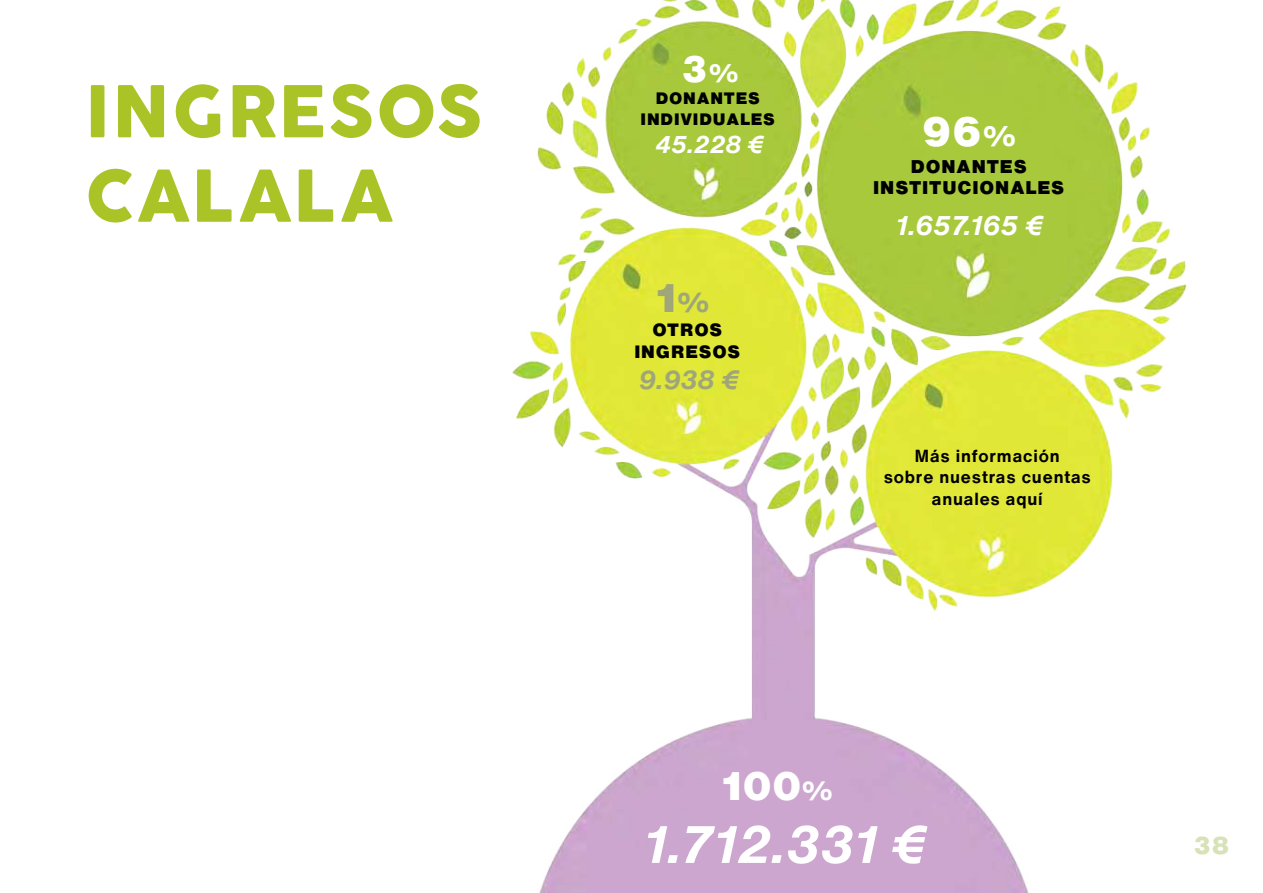
<style>
.page{position:relative;width:1263px;height:893px;background:#fff}
.page>*{position:absolute;margin:0;border:0;box-sizing:border-box;transform-origin:0 0}
.t1{font:70.35px/84.4px "COCOGOOSE";letter-spacing:.03em;color:#aac327}
.t2{font:italic 700 51.6px "Helvetica Now Text";color:#fff}
.t3{font:900 40.35px "Helvetica Now Text";color:#fff}
.t4{font:900 39.15px "Helvetica Now Text";color:#fff}
.t5{font:900 39.15px "Helvetica Now Text";color:#9ea67a}
.t6{font:900 36.3px "Helvetica Now Text";color:#fff}
.t7{font:italic 700 26.7px "Helvetica Now Text";color:#fff}
.t8{font:italic 700 25.8px "Helvetica Now Text";color:#9ea67a}
.t9{font:italic 700 24px "Helvetica Now Text";color:#fff}
.t10{font:900 24px "Helvetica Now Text";color:#d7e2b7}
.t11{font:900 18.15px/21.5px "Helvetica Now Text";letter-spacing:.05em;color:#000;text-align:center}
.t12{font:900 17.55px/22.4px "Helvetica Now Text";letter-spacing:.05em;color:#000;text-align:center}
.t13{font:700 17.25px/21.9px "Helvetica Now Text";letter-spacing:.05em;color:#000;text-align:center}
.t14{font:900 16.2px/20.7px "Helvetica Now Text";letter-spacing:.05em;color:#000;text-align:center}
.s1{font-size:24.75px}
.s2{font-size:26.7px}
.s3{font-size:27.45px}
.s4{font-size:25.65px}
</style>
<div class="page">
<img style="left:512px;top:0;width:675px;height:893px">
<h1 class="t1" style="left:85px;top:70px;width:399px">INGRESOS<br>CALALA</h1>
<h3 class="t6" style="left:681px;top:42px;width:59px">3<span class="s1">%</span></h3>
<p class="t14" style="left:641px;top:88px;width:136px">DONANTES<br>INDIVIDUALES</p>
<h3 class="t9" style="left:655px;top:127px;width:109px">45.228 €</h3>
<h3 class="t5" style="left:657px;top:268px;width:55px">1<span class="s2">%</span></h3>
<p class="t12" style="left:634px;top:318px;width:107px">OTROS<br>INGRESOS</p>
<h3 class="t8" style="left:639px;top:360px;width:101px">9.938 €</h3>
<h3 class="t3" style="left:921px;top:101px;width:96px">96<span class="s3">%</span></h3>
<p class="t11" style="left:873px;top:155px;width:193px">DONANTES<br>INSTITUCIONALES</p>
<h3 class="t7" style="left:896px;top:205px;width:148px">1.657.165 €</h3>
<p class="t13" style="left:884px;top:444px;width:209px">Más información<br>sobre nuestras cuentas anuales aquí</p>
<h3 class="t4" style="left:722px;top:757px;width:113px">100<span class="s4">%</span></h3>
<h2 class="t2" style="left:644px;top:806px;width:282px">1.712.331 €</h2>
<h3 class="t10" style="left:1193px;top:828px;width:38px">38</h3>
</div>
